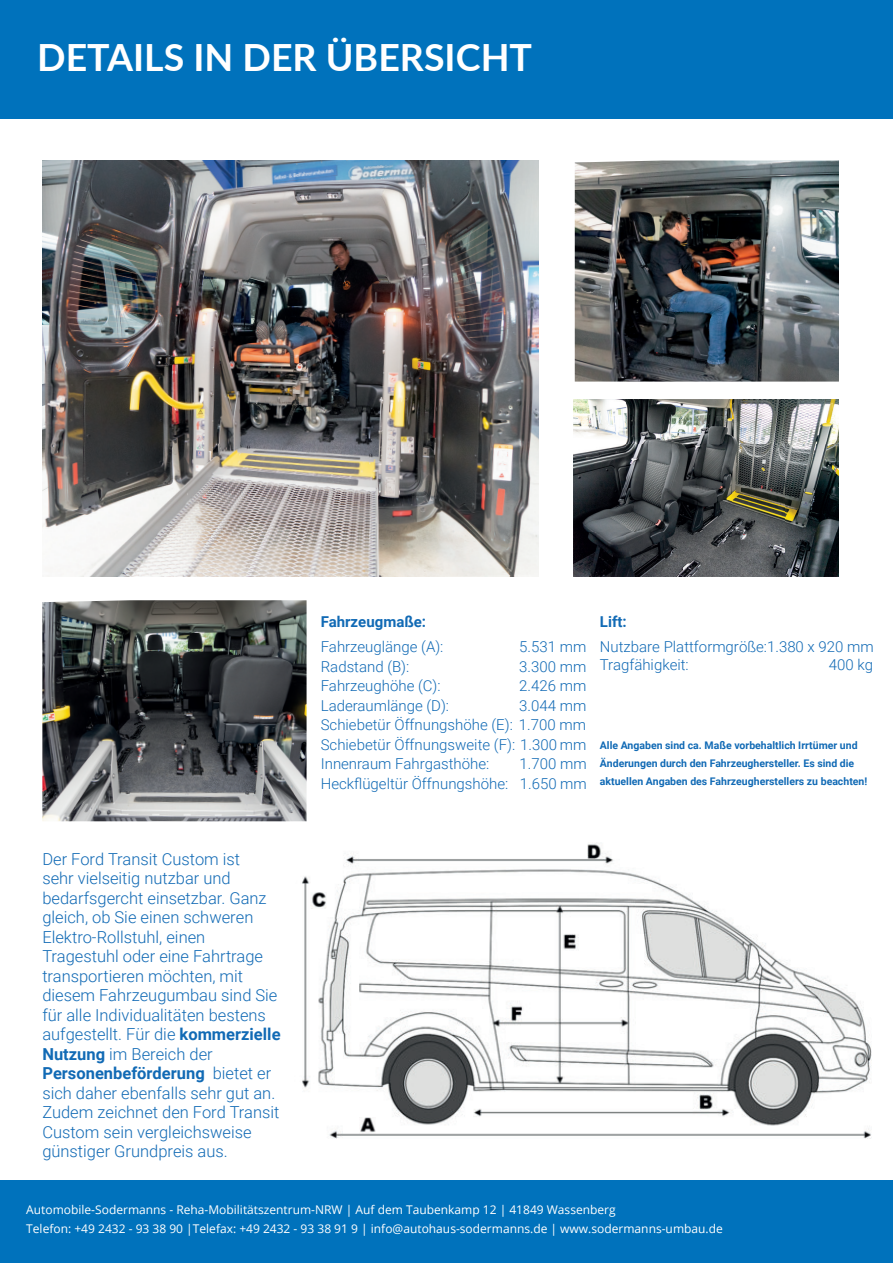
<style>
.page{position:relative;width:893px;height:1263px;background:#fff}
.page>*{position:absolute;margin:0;border:0;box-sizing:border-box;transform-origin:0 0}
.t1{font:700 37.5px "Lato";color:#fff}
.t2{font:300 16.5px/19.5px "Roboto";color:#116ab5}
.t3{font:300 15px/19.5px "Roboto";color:#116ab5;text-align:justify}
.t4{font:700 15px "Roboto";color:#116ab5}
.t5{font:12px/19.8px "Open Sans";color:#fff}
.t6{font:700 10.5px/18px "Roboto";color:#116ab5}
.s1{font-weight:700}
</style>
<div class="page">
<img style="left:42px;top:600px;width:265px;height:221px">
<img style="left:574px;top:400px;width:265px;height:177px">
<img style="left:302px;top:843px;width:570px;height:295px">
<div style="left:0;top:1px;width:893px;height:118px;background:#0072bc"></div>
<img style="left:42px;top:161px;width:497px;height:415px">
<img style="left:575px;top:161px;width:264px;height:221px">
<div style="left:0;top:1181px;width:893px;height:82px;background:#0072bc"></div>
<h1 class="t1" style="left:37px;top:30px;width:496px">DETAILS IN DER ÜBERSICHT</h1>
<p class="t2" style="left:42px;top:848px;width:240px">Der Ford Transit Custom ist<br>sehr vielseitig nutzbar und bedarfsgercht einsetzbar. Ganz gleich, ob Sie einen schweren<br>Elektro-Rollstuhl, einen<br>Tragestuhl oder eine Fahrtrage transportieren möchten, mit diesem Fahrzeugumbau sind Sie für alle Individualitäten bestens aufgestellt. Für die <span class="s1">kommerzielle<br>Nutzung</span> im Bereich der<br><span class="s1">Personenbeförderung</span> bietet er sich daher ebenfalls sehr gut an.<br>Zudem zeichnet den Ford Transit<br>Custom sein vergleichsweise günstiger Grundpreis aus.</p>
<p class="t4" style="left:321px;top:611px;width:107px">Fahrzeugmaße:</p>
<p class="t3" style="left:321px;top:637px;width:124px">Fahrzeuglänge (A):</p>
<p class="t3" style="left:519px;top:637px;width:69px">5.531 mm</p>
<p class="t3" style="left:321px;top:656px;width:90px">Radstand (B):</p>
<p class="t3" style="left:519px;top:656px;width:69px">3.300 mm</p>
<p class="t3" style="left:321px;top:676px;width:121px">Fahrzeughöhe (C):</p>
<p class="t3" style="left:519px;top:676px;width:69px">2.426 mm</p>
<p class="t3" style="left:321px;top:695px;width:130px">Laderaumlänge (D):</p>
<p class="t3" style="left:321px;top:695px;width:267px;text-indent:198px">3.044 mm Schiebetür Öffnungshöhe (E): 1.700 mm Schiebetür Öffnungsweite (F): 1.300 mm Innenraum Fahrgasthöhe:</p>
<p class="t3" style="left:321px;top:754px;width:268px;text-align:right">1.700 mm<br>Heckflügeltür Öffnungshöhe: 1.650 mm</p>
<p class="t4" style="left:600px;top:611px;width:28px">Lift:</p>
<p class="t3" style="left:600px;top:637px;width:275px;line-height:18px">Nutzbare Plattformgröße:1.380 x 920 mm<br>Tragfähigkeit:</p>
<p class="t3" style="left:829px;top:654px;width:46px">400 kg</p>
<p class="t6" style="left:600px;top:736px;width:269px">Alle Angaben sind ca. Maße vorbehaltlich Irrtümer und<br>Änderungen durch den Fahrzeughersteller. Es sind die aktuellen Angaben des Fahrzeugherstellers zu beachten!</p>
<p class="t5" style="left:26px;top:1199px;width:698px">Automobile-Sodermanns - Reha-Mobilitätszentrum-NRW | Auf dem Taubenkamp 12 | 41849 Wassenberg<br>Telefon: +49 2432 - 93 38 90 |Telefax: +49 2432 - 93 38 91 9 | info@autohaus-sodermanns.de | www.sodermanns-umbau.de</p>
</div>
